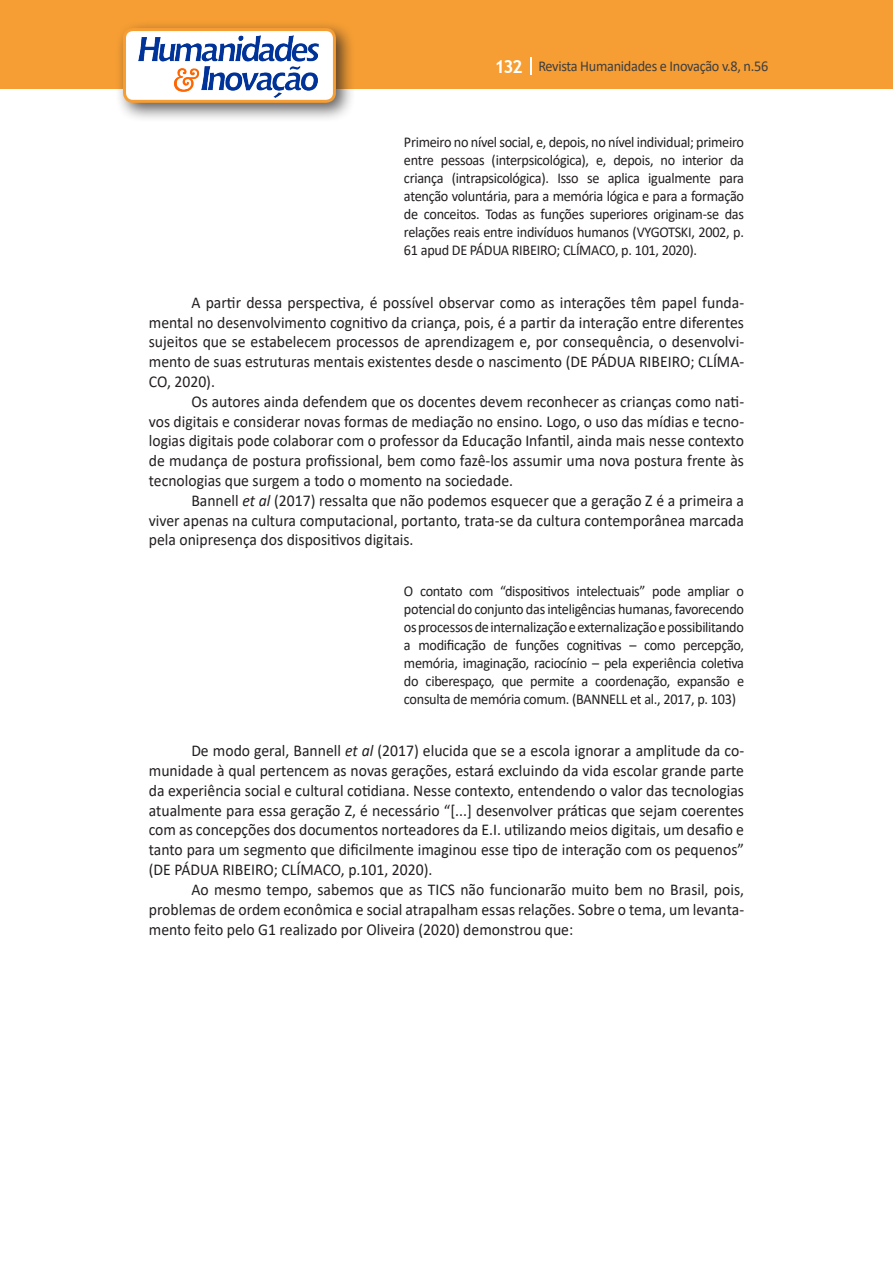
<style>
.page{position:relative;width:893px;height:1263px;background:#fff}
.page>*{position:absolute;margin:0;border:0;box-sizing:border-box;transform-origin:0 0}
.Texto{font:16.5px/19.8px "Calibri";color:#231f20;text-align:justify;scale:.95 1}
.citacao{font:15px/18px "Calibri";letter-spacing:-.02em;color:#231f20;text-align:justify;scale:.95 1}
.t1{font:15px "Calibri";letter-spacing:-.02em;color:#3e3e3f;scale:.95 1}
.s1{font-family:"Trebuchet MS";font-weight:700;font-size:18px;color:#fff}
.s2{font-style:italic}
</style>
<div class="page">
<div style="left:0;top:0;width:893px;height:88px;background:#f69e34"></div>
<svg style="left:530px;top:57px;width:2px;height:18px"></svg>
<div style="left:115px;top:20px;width:241px;height:103px;background:#231f20;opacity:.75"></div>
<div style="left:125px;top:30px;width:209px;height:71px;background:#fff;border-radius:9px"></div>
<img style="left:138px;top:35px;width:181px;height:62px">
<div style="left:123px;top:28px;width:213px;height:75px;border:3px solid #f69e34;border-radius:9px"></div>
<p class="t1" style="left:495px;top:56px;width:290px"><span class="s1">132</span> Revista Humanidades e Inovação v.8, n.56</p>
<p class="citacao" style="left:404px;top:133px;width:360px">Primeiro no nível social, e, depois, no nível individual; primeiro entre pessoas (interpsicológica), e, depois, no interior da criança (intrapsicológica). Isso se aplica igualmente para atenção voluntária, para a memória lógica e para a formação de conceitos. Todas as funções superiores originam-se das relações reais entre indivíduos humanos (VYGOTSKI, 2002, p.<br>61 apud DE PÁDUA RIBEIRO; CLÍMACO, p. 101, 2020).</p>
<p class="Texto" style="left:149px;top:292px;width:628px;text-indent:43px">A partir dessa perspectiva, é possível observar como as interações têm papel funda&shy;mental no desenvolvimento cognitivo da criança, pois, é a partir da interação entre diferentes sujeitos que se estabelecem processos de aprendizagem e, por consequência, o desenvolvi&shy;mento de suas estruturas mentais existentes desde o nascimento (DE PÁDUA RIBEIRO; CLÍMA-CO, 2020).</p>
<p class="Texto" style="left:149px;top:391px;width:628px;text-indent:43px">Os autores ainda defendem que os docentes devem reconhecer as crianças como nati&shy;vos digitais e considerar novas formas de mediação no ensino. Logo, o uso das mídias e tecno&shy;logias digitais pode colaborar com o professor da Educação Infantil, ainda mais nesse contexto de mudança de postura profissional, bem como fazê-los assumir uma nova postura frente às tecnologias que surgem a todo o momento na sociedade.</p>
<p class="Texto" style="left:149px;top:490px;width:628px;text-indent:43px">Bannell <span class="s2">et al</span> (2017) ressalta que não podemos esquecer que a geração Z é a primeira a viver apenas na cultura computacional, portanto, trata-se da cultura contemporânea marcada pela onipresença dos dispositivos digitais.</p>
<p class="citacao" style="left:404px;top:581px;width:360px">O contato com “dispositivos intelectuais” pode ampliar o potencial do conjunto das inteligências humanas, favorecendo os processos de internalização e externalização e possibilitando a modificação de funções cognitivas – como percepção, memória, imaginação, raciocínio – pela experiência coletiva do ciberespaço, que permite a coordenação, expansão e consulta de memória comum. (BANNELL et al., 2017, p. 103)</p>
<p class="Texto" style="left:149px;top:740px;width:628px;text-indent:43px">De modo geral, Bannell <span class="s2">et al</span> (2017) elucida que se a escola ignorar a amplitude da co&shy;munidade à qual pertencem as novas gerações, estará excluindo da vida escolar grande parte da experiência social e cultural cotidiana. Nesse contexto, entendendo o valor das tecnologias atualmente para essa geração Z, é necessário “[...] desenvolver práticas que sejam coerentes com as concepções dos documentos norteadores da E.I. utilizando meios digitais, um desafio e tanto para um segmento que dificilmente imaginou esse tipo de interação com os pequenos” (DE PÁDUA RIBEIRO; CLÍMACO, p.101, 2020).</p>
<p class="Texto" style="left:149px;top:879px;width:628px;text-indent:43px">Ao mesmo tempo, sabemos que as TICS não funcionarão muito bem no Brasil, pois, problemas de ordem econômica e social atrapalham essas relações. Sobre o tema, um levanta&shy;mento feito pelo G1 realizado por Oliveira (2020) demonstrou que:</p>
</div>
